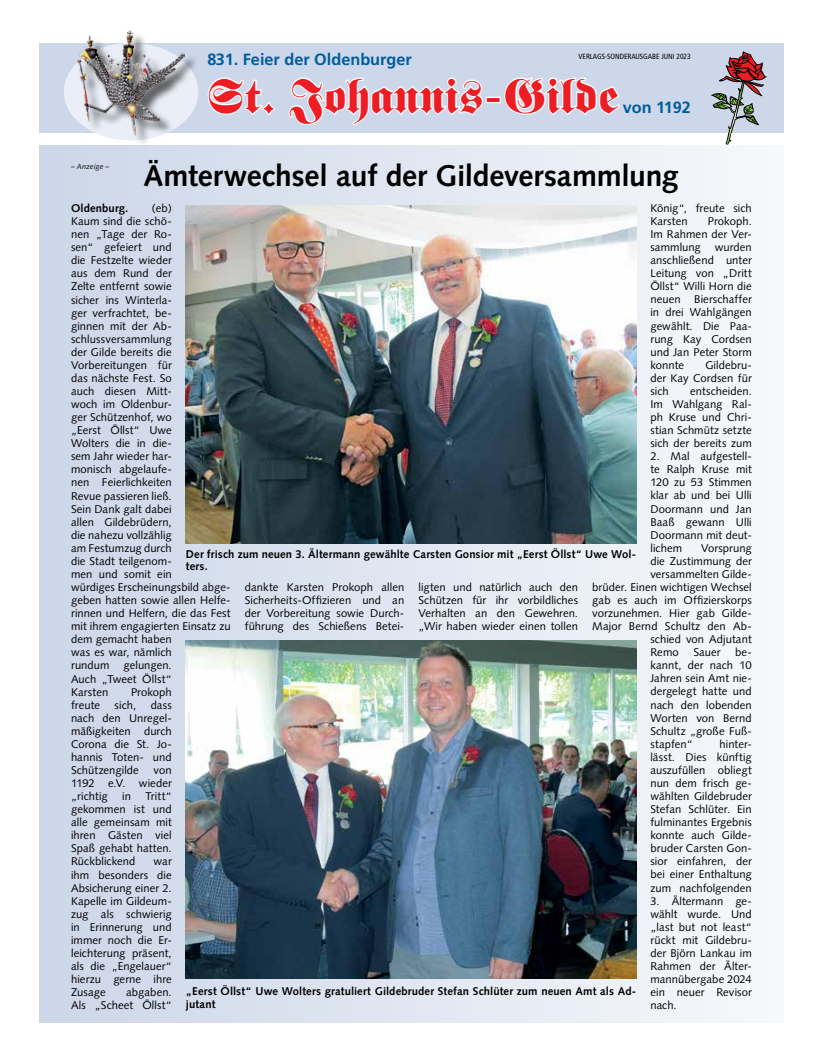
<style>
.page{position:relative;width:819px;height:1053px;background:#fff}
.page>*{position:absolute;margin:0;border:0;box-sizing:border-box;transform-origin:0 0}
.t1{font:47.5px "Fette Fraktur LT Std";color:#ed1d24}
.t2{font:700 30px "Syntax LT Std";letter-spacing:-.005em;color:#000}
.t3{font:700 16.25px "Frutiger LT Std";color:#005d9c}
.t4{font:11.25px/13px "Syntax";letter-spacing:.005em;color:#000;text-align:justify}
.t5{font:700 11.25px/12.5px "Syntax LT Std";letter-spacing:.01em;color:#000}
.t6{font:700 11.25px "Syntax";letter-spacing:.01em;color:#000}
.t7{font:condensed 7.5px "Frutiger LT Std";color:#000}
.t8{font:italic 7.5px "Syntax LT Std";letter-spacing:.015em;color:#000}
</style>
<div class="page">
<div style="left:39px;top:145px;width:744px;height:877px;background:linear-gradient(to right,#cad5e7,#f6f7fa)"></div>
<div style="left:39px;top:43px;width:744px;height:89px;background:#ccd7e9"></div>
<svg style="left:207px;top:77px;width:55px;height:38px"></svg>
<div style="left:262px;top:102px;width:13px;height:13px;border:2px solid #fff;border-radius:5px"></div>
<svg style="left:288px;top:77px;width:195px;height:49px"></svg>
<div style="left:485px;top:97px;width:16px;height:6px;border:2px solid #fff"></div>
<svg style="left:504px;top:77px;width:116px;height:38px"></svg>
<svg style="left:700px;top:51px;width:66px;height:100px"></svg>
<div style="left:64px;top:43px;width:134px;height:97px;background:#eaeef6;border-radius:50%"></div>
<div style="left:79px;top:32px;width:119px;height:117px;background:#000;opacity:.6"></div>
<img style="left:78px;top:30px;width:106px;height:106px">
<img style="left:186px;top:205px;width:450px;height:338px">
<img style="left:186px;top:640px;width:450px;height:338px">
<p class="t8" style="left:71px;top:162px;width:40px">– Anzeige –</p>
<p class="t3" style="left:207px;top:50px;width:206px">831. Feier der Oldenburger</p>
<p class="t1" style="left:207px;top:69px;width:412px">St. Johannis-Gilde</p>
<p class="t7" style="left:578px;top:52px;width:114px">VERLAGS-SONDERAUSGABE JUNI 2023</p>
<p class="t3" style="left:622px;top:98px;width:69px">von 1192</p>
<p class="t2" style="left:143px;top:158px;width:536px">Ämterwechsel auf der Gildeversammlung</p>
<p class="t4" style="left:650px;top:201px;width:103px">König“, freute sich<br>Karsten</p>
<p class="t4" style="left:71px;top:202px;width:161px;text-align:left;text-indent:81px">(eb)<br>Kaum sind die schö-<br>nen „Tage der Ro-<br>sen“ gefeiert und<br>die Festzelte wieder<br>aus dem Rund der<br>Zelte entfernt sowie<br>sicher ins Winterla-<br>ger verfrachtet, be-<br>ginnen mit der Ab&shy;schlussversammlung<br>der Gilde bereits die<br>Vorbereitungen für<br>das nächste Fest. So<br>auch diesen Mitt-<br>woch im Oldenbur-<br>ger Schützenhof, wo<br>„Eerst Öllst“ Uwe<br>Wolters die in die-<br>sem Jahr wieder har-<br>monisch abgelaufe-<br>nen Feierlichkeiten<br>Revue passieren ließ.<br>Sein Dank galt dabei<br>allen Gildebrüdern,<br>die nahezu vollzählig<br>am Festumzug durch<br>die Stadt teilgenom-<br>men und somit ein<br>würdiges Erscheinungsbild abge&shy;geben hatten sowie allen Helfe&shy;rinnen und Helfern, die das Fest mit ihrem engagierten Einsatz zu dem gemacht haben<br>was es war, nämlich<br>rundum gelungen.<br>Auch „Tweet Öllst“<br>Karsten</p>
<p class="t6" style="left:71px;top:202px;width:59px">Oldenburg.</p>
<p class="t4" style="left:650px;top:215px;width:103px;text-indent:57px">Prokoph.<br>Im Rahmen der Ver&shy;sammlung wurden anschließend unter Leitung von „Dritt Öllst“ Willi Horn die neuen Bierschaffer in drei Wahlgängen gewählt. Die Paa&shy;rung Kay Cordsen und Jan Peter Storm konnte</p>
<p class="t4" style="left:650px;top:358px;width:103px;text-indent:55px">Gildebru&shy;der Kay Cordsen für sich</p>
<p class="t4" style="left:650px;top:384px;width:103px;text-indent:40px">entscheiden.<br>Im Wahlgang Ral&shy;ph Kruse und Chri&shy;stian Schmütz setzte sich der bereits zum</p>
<p class="t4" style="left:650px;top:450px;width:103px">2. Mal aufgestell&shy;te Ralph Kruse mit 120 zu 53 Stimmen klar ab und bei Ulli Doormann und Jan Baaß gewann Ulli Doormann mit deut&shy;lichem</p>
<p class="t4" style="left:701px;top:541px;width:52px">Vorsprung</p>
<p class="t4" style="left:650px;top:554px;width:103px">die Zustimmung der</p>
<p class="t4" style="left:650px;top:567px;width:103px">versammelten Gilde-</p>
<p class="t4" style="left:592px;top:580px;width:161px">brüder. Einen wichtigen Wechsel</p>
<p class="t4" style="left:592px;top:593px;width:161px">gab es auch im Offizierskorps</p>
<p class="t4" style="left:592px;top:606px;width:161px">vorzunehmen. Hier gab Gilde-</p>
<p class="t4" style="left:592px;top:619px;width:161px">Major Bernd Schultz den Ab-</p>
<p class="t4" style="left:650px;top:632px;width:103px">schied von Adjutant</p>
<p class="t4" style="left:650px;top:646px;width:30px">Remo</p>
<p class="t4" style="left:693px;top:646px;width:29px">Sauer</p>
<p class="t5" style="left:186px;top:548px;width:451px">Der frisch zum neuen 3. Ältermann gewählte Carsten Gonsior mit „Eerst Öllst“ Uwe Wol&shy;ters.</p>
<p class="t4" style="left:245px;top:580px;width:161px">dankte Karsten Prokoph allen Sicherheits-Offizieren und an der Vorbereitung sowie Durch&shy;führung des Schießens Betei-</p>
<p class="t4" style="left:418px;top:580px;width:161px">ligten und natürlich auch den Schützen für ihr vorbildliches Verhalten an den Gewehren. „Wir haben wieder einen tollen</p>
<p class="t4" style="left:650px;top:646px;width:103px;text-indent:85px">be&shy;kannt, der nach 10<br>Jahren sein Amt nie&shy;dergelegt hatte und nach den lobenden Worten von Bernd Schultz „große Fuß&shy;stapfen“</p>
<p class="t4" style="left:131px;top:685px;width:42px">Prokoph</p>
<p class="t4" style="left:71px;top:698px;width:31px">freute</p>
<p class="t4" style="left:115px;top:698px;width:23px">sich,</p>
<p class="t4" style="left:71px;top:698px;width:102px;text-indent:80px">dass nach den Unregel&shy;mäßigkeiten durch Corona die St. Jo&shy;hannis Toten- und Schützengilde</p>
<p class="t4" style="left:650px;top:737px;width:103px;text-indent:69px">hinter&shy;lässt. Dies künftig auszufüllen obliegt nun dem frisch ge&shy;wählten Gildebruder Stefan Schlüter. Ein fulminantes Ergebnis konnte auch Gilde&shy;bruder Carsten Gon&shy;sior einfahren, der bei einer Enthaltung zum nachfolgenden</p>
<p class="t4" style="left:650px;top:894px;width:103px">3. Ältermann ge&shy;wählt wurde. Und „last but not least“ rückt mit Gildebru&shy;der Björn Lankau im Rahmen der Älter&shy;mannübergabe 2024 ein neuer Revisor nach.</p>
<p class="t4" style="left:71px;top:763px;width:102px;text-indent:83px">von 1192 e.V. wieder „richtig</p>
<p class="t4" style="left:71px;top:789px;width:102px;text-indent:74px">Tritt“ gekommen ist und alle gemeinsam mit ihren Gästen viel Spaß gehabt hatten.<br>Rückblickend</p>
<p class="t4" style="left:122px;top:789px;width:10px">in</p>
<p class="t4" style="left:71px;top:855px;width:102px;text-indent:82px">war ihm besonders die Absicherung einer 2.<br>Kapelle im Gildeum&shy;zug als schwierig in Erinnerung und immer noch die Er&shy;leichterung präsent, als die „Engelauer“ hierzu gerne ihre Zusage</p>
<p class="t5" style="left:186px;top:985px;width:451px">„Eerst Öllst“ Uwe Wolters gratuliert Gildebruder Stefan Schlüter zum neuen Amt als Ad&shy;jutant</p>
<p class="t4" style="left:71px;top:985px;width:102px;text-align:right">abgaben.<br>Als „Scheet Öllst“</p>
</div>
